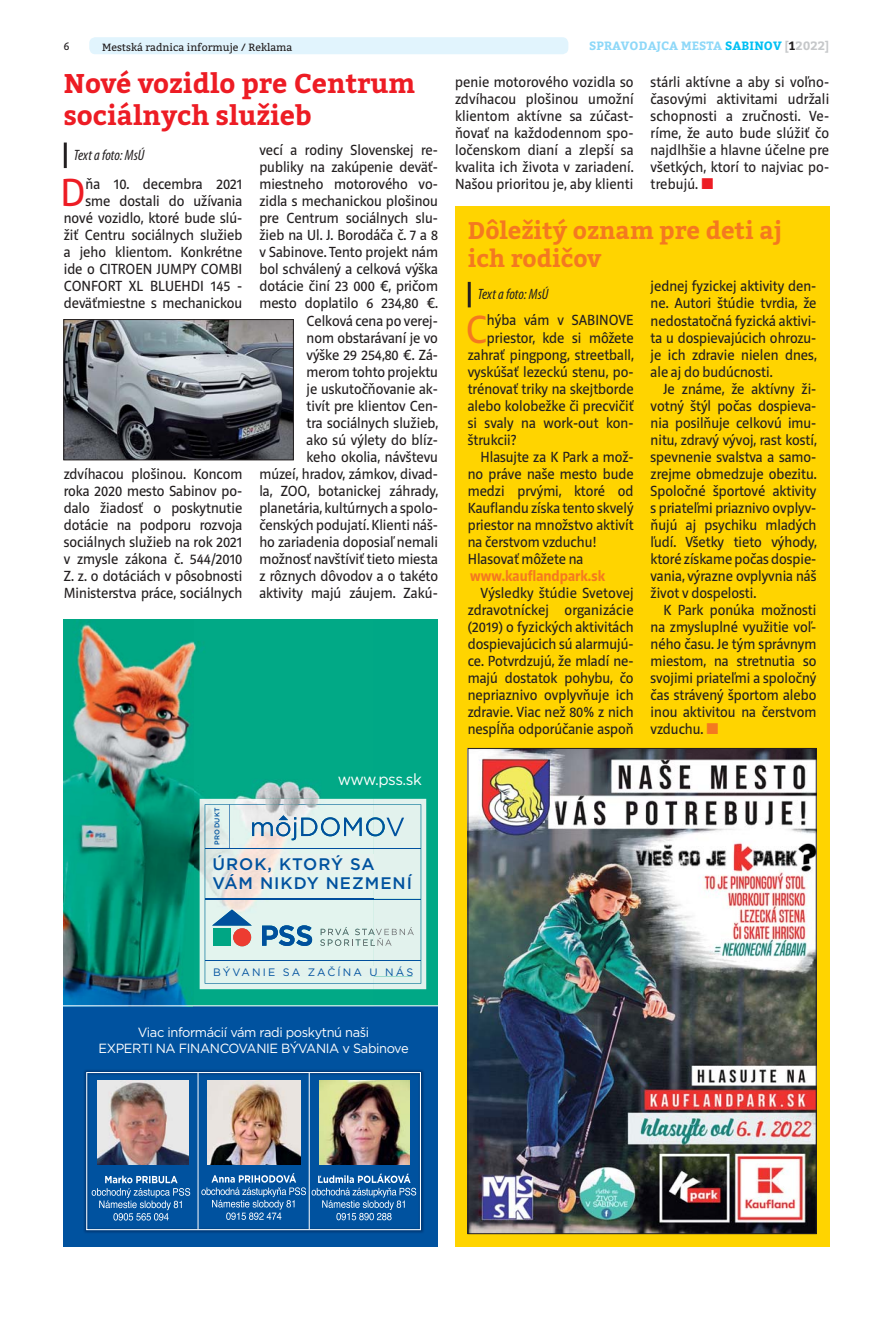
<style>
.page{position:relative;width:893px;height:1319px;background:#fff}
.page>*{position:absolute;margin:0;border:0;box-sizing:border-box;transform-origin:0 0}
.t1{font:40.2px "Riga";color:#ed1c24}
.t2{font:40.2px "Riga";color:#f47920}
.t3{font:700 27px/31.5px "Bitter";color:#ed1c24}
.t4{font:700 24px/28.5px "Bitter";color:#f47920}
.t5{font:500 16.65px "Gotham";letter-spacing:.06em;color:#00529f}
.t6{font:16.05px "Gotham";letter-spacing:-.04em;color:#fff}
.t7{font:15px/17px "Riga";color:#231f20;text-align:justify}
.t8{font:italic condensed 15px "Myriad Pro";color:#231f20}
.t9{font:700 15px "Riga";color:#f47920}
.t10{font:13.2px/16.2px "Gotham";letter-spacing:-.03em;color:#fff;text-align:center}
.t11{font:700 12px "Bitter";letter-spacing:.01em;color:#8ed8f8}
.t12{font:12px "Riga";color:#231f20}
.t13{font:10.8px "Gotham";letter-spacing:.2em;color:#00529f}
.t14{font:10.5px "Bitter";color:#231f20}
.t15{font:500 6.9px "Gotham";letter-spacing:.06em;color:#00529f}
.s1{color:#00c0f3}
.s2{color:#c6c8ca}
.s3{color:#231f20}
</style>
<div class="page">
<div style="left:89px;top:37px;width:479px;height:17px;background:#e1f4fd;border-radius:6px"></div>
<div style="left:455px;top:206px;width:374px;height:1040px;background:#ffd400"></div>
<div style="left:64px;top:619px;width:374px;height:409px;background:#00a886"></div>
<div style="left:64px;top:1005px;width:374px;height:241px;background:#00529f"></div>
<img style="left:84px;top:1070px;width:340px;height:163px">
<svg style="left:86px;top:1071px;width:335px;height:158px"></svg>
<svg style="left:92px;top:1175px;width:98px;height:45px"></svg>
<img style="left:98px;top:1080px;width:90px;height:84px">
<svg style="left:312px;top:1173px;width:104px;height:47px"></svg>
<img style="left:319px;top:1080px;width:91px;height:84px">
<svg style="left:201px;top:1172px;width:105px;height:47px"></svg>
<img style="left:208px;top:1080px;width:92px;height:84px">
<hr style="left:198px;top:1072px;width:1px;height:156px;background:#fff">
<hr style="left:309px;top:1072px;width:1px;height:156px;background:#fff">
<img style="left:64px;top:622px;width:130px;height:383px">
<img style="left:194px;top:642px;width:180px;height:365px">
<img style="left:338px;top:773px;width:36px;height:14px">
<img style="left:200px;top:798px;width:5px;height:191px">
<svg style="left:205px;top:798px;width:221px;height:191px;background:#cee1e1"></svg>
<div style="left:214px;top:966px;width:160px;height:10px;background:#e2f2ed"></div>
<img style="left:205px;top:959px;width:169px;height:1px">
<hr style="left:64px;top:1005px;width:374px;height:1px;background:#fff">
<img style="left:65px;top:321px;width:227px;height:137px">
<div style="left:63px;top:319px;width:231px;height:141px;border:1px solid #231f20"></div>
<img style="left:470px;top:750px;width:345px;height:481px">
<hr style="left:468px;top:282px;width:3px;height:25px;background:#231f20">
<hr style="left:64px;top:142px;width:3px;height:26px;background:#231f20">
<p class="t12" style="left:64px;top:40px;width:7px">6</p>
<p class="t14" style="left:102px;top:42px;width:192px">Mestská radnica informuje / Reklama</p>
<p class="t11" style="left:589px;top:40px;width:242px">SPRAVODAJCA MESTA <span class="s1">SABINOV</span> <span class="s2">[</span><span class="s3">1</span><span class="s2">2022]</span></p>
<h2 class="t3" style="left:64px;top:69px;width:353px">Nové vozidlo pre Centrum sociálnych služieb</h2>
<p class="t8" style="left:74px;top:149px;width:72px">Text a foto: MsÚ</p>
<p class="t7" style="left:259px;top:142px;width:180px;text-align:right">vecí a rodiny Slovenskej re&shy;publiky na zakúpenie deväť&shy;miestneho motorového vo&shy;zidla s mechanickou plošinou pre Centrum sociálnych slu&shy;žieb na Ul. J. Borodáča č. 7 a 8 v Sabinove. Tento projekt nám bol schválený a celková výška dotácie činí 23 000 €, pričom mesto doplatilo 6 234,80 €.<br>Celková cena po verej-<br>nom obstarávaní je vo<br>výške 29 254,80 €. Zá-<br>merom tohto projektu<br>je uskutočňovanie ak-<br>tivít pre klientov Cen-<br>tra sociálnych služieb,<br>ako sú výlety do blíz-<br>keho okolia, návštevu<br>múzeí, hradov, zámkov, divad&shy;la, ZOO, botanickej záhrady, planetária, kultúrnych a spolo&shy;čenských podujatí. Klienti náš&shy;ho zariadenia doposiaľ nemali možnosť navštíviť tieto miesta z rôznych dôvodov a o takéto aktivity majú záujem. Zakú-</p>
<p class="t7" style="left:64px;top:176px;width:180px;text-align:right">ňa 10. decembra 2021 sme dostali do užívania nové vozidlo, ktoré bude slú&shy;žiť Centru sociálnych služieb a jeho klientom. Konkrétne ide o CITROEN JUMPY COMBI<br>CONFORT XL BLUEHDI 145 - deväťmiestne s mechanickou</p>
<h1 class="t1" style="left:61px;top:173px;width:27px">D</h1>
<p class="t7" style="left:64px;top:466px;width:180px">zdvíhacou plošinou. Koncom roka 2020 mesto Sabinov po&shy;dalo žiadosť o poskytnutie dotácie na podporu rozvoja sociálnych služieb na rok 2021 v zmysle zákona č. 544/2010<br>Z. z. o dotáciách v pôsobnosti Ministerstva práce, sociálnych</p>
<p class="t15" style="left:215px;top:845px;width:39px;rotate:-90deg">PRODUKT</p>
<p class="t6" style="left:338px;top:770px;width:86px">www.pss.sk</p>
<p class="t5" style="left:212px;top:857px;width:164px">ÚROK, KTORÝ SA</p>
<p class="t5" style="left:212px;top:877px;width:201px">VÁM NIKDY NEZMENÍ</p>
<p class="t7" style="left:455px;top:74px;width:180px">penie motorového vozidla so zdvíhacou plošinou umožní klientom aktívne sa zúčast&shy;ňovať na každodennom spo&shy;ločenskom dianí a zlepší sa kvalita ich života v zariadení.<br>Našou prioritou je, aby klienti</p>
<p class="t7" style="left:651px;top:74px;width:180px">stárli aktívne a aby si voľno&shy;časovými aktivitami udržali schopnosti a zručnosti. Ve&shy;ríme, že auto bude slúžiť čo najdlhšie a hlavne účelne pre všetkých, ktorí to najviac po&shy;trebujú.</p>
<h3 class="t4" style="left:468px;top:217px;width:316px">Dôležitý oznam pre deti aj ich rodičov</h3>
<p class="t8" style="left:478px;top:288px;width:72px">Text a foto: MsÚ</p>
<p class="t7" style="left:651px;top:278px;width:168px">jednej fyzickej aktivity den&shy;ne. Autori štúdie tvrdia, že nedostatočná fyzická aktivi&shy;ta u dospievajúcich ohrozu&shy;je ich zdravie nielen dnes, ale aj do budúcnosti.</p>
<p class="t7" style="left:651px;top:381px;width:168px;text-indent:13px">Je známe, že aktívny ži&shy;votný štýl počas dospieva&shy;nia posilňuje celkovú imu&shy;nitu, zdravý vývoj, rast kostí, spevnenie svalstva a samo&shy;zrejme obmedzuje obezitu.<br>Spoločné športové aktivity s priateľmi priaznivo ovplyv&shy;ňujú aj psychiku mladých ľudí. Všetky tieto výhody, ktoré získame počas dospie&shy;vania, výrazne ovplyvnia náš život v dospelosti.</p>
<p class="t7" style="left:651px;top:602px;width:167px;text-indent:13px">K Park ponúka možnosti na zmysluplné využitie voľ&shy;ného času. Je tým správnym miestom, na stretnutia so svojimi priateľmi a spoločný čas strávený športom alebo inou aktivitou na čerstvom vzduchu.</p>
<h1 class="t2" style="left:466px;top:309px;width:23px">C</h1>
<p class="t7" style="left:487px;top:313px;width:148px">hýba vám v SABINOVE</p>
<p class="t7" style="left:487px;top:330px;width:148px">priestor, kde si môžete</p>
<p class="t7" style="left:468px;top:347px;width:168px">zahrať pingpong, streetball,</p>
<p class="t7" style="left:468px;top:364px;width:167px">vyskúšať lezeckú stenu, po-</p>
<p class="t7" style="left:468px;top:381px;width:167px">trénovať triky na skejtborde</p>
<p class="t7" style="left:468px;top:398px;width:167px">alebo kolobežke či precvičiť</p>
<p class="t7" style="left:468px;top:415px;width:167px">si svaly na work-out kon-</p>
<p class="t7" style="left:468px;top:432px;width:51px">štrukcii?</p>
<p class="t7" style="left:480px;top:449px;width:155px">Hlasujte za K Park a mož-</p>
<p class="t7" style="left:468px;top:466px;width:167px">no práve naše mesto bude</p>
<p class="t7" style="left:468px;top:483px;width:167px">medzi prvými, ktoré od</p>
<p class="t7" style="left:468px;top:500px;width:167px">Kauflandu získa tento skvelý</p>
<p class="t7" style="left:468px;top:517px;width:167px">priestor na množstvo aktivít</p>
<p class="t7" style="left:468px;top:534px;width:131px">na čerstvom vzduchu!</p>
<p class="t7" style="left:468px;top:551px;width:117px">Hlasovať môžete na</p>
<p class="t9" style="left:470px;top:568px;width:136px">www.kauflandpark.sk</p>
<p class="t7" style="left:468px;top:585px;width:167px;text-indent:13px">Výsledky štúdie Svetovej zdravotníckej organizácie (2019) o fyzických aktivitách dospievajúcich sú alarmujú&shy;ce. Potvrdzujú, že mladí ne&shy;majú dostatok pohybu, čo nepriaznivo ovplyvňuje ich zdravie. Viac než 80% z nich nespĺňa odporúčanie aspoň</p>
<p class="t13" style="left:213px;top:965px;width:166px">BÝVANIE SA ZAČÍNA U</p>
<p class="t13" style="left:385px;top:965px;width:30px">NÁS</p>
<p class="t10" style="left:99px;top:1023px;width:312px">Viac informácií vám radi poskytnú naši<br>EXPERTI NA FINANCOVANIE BÝVANIA v Sabinove</p>
</div>
